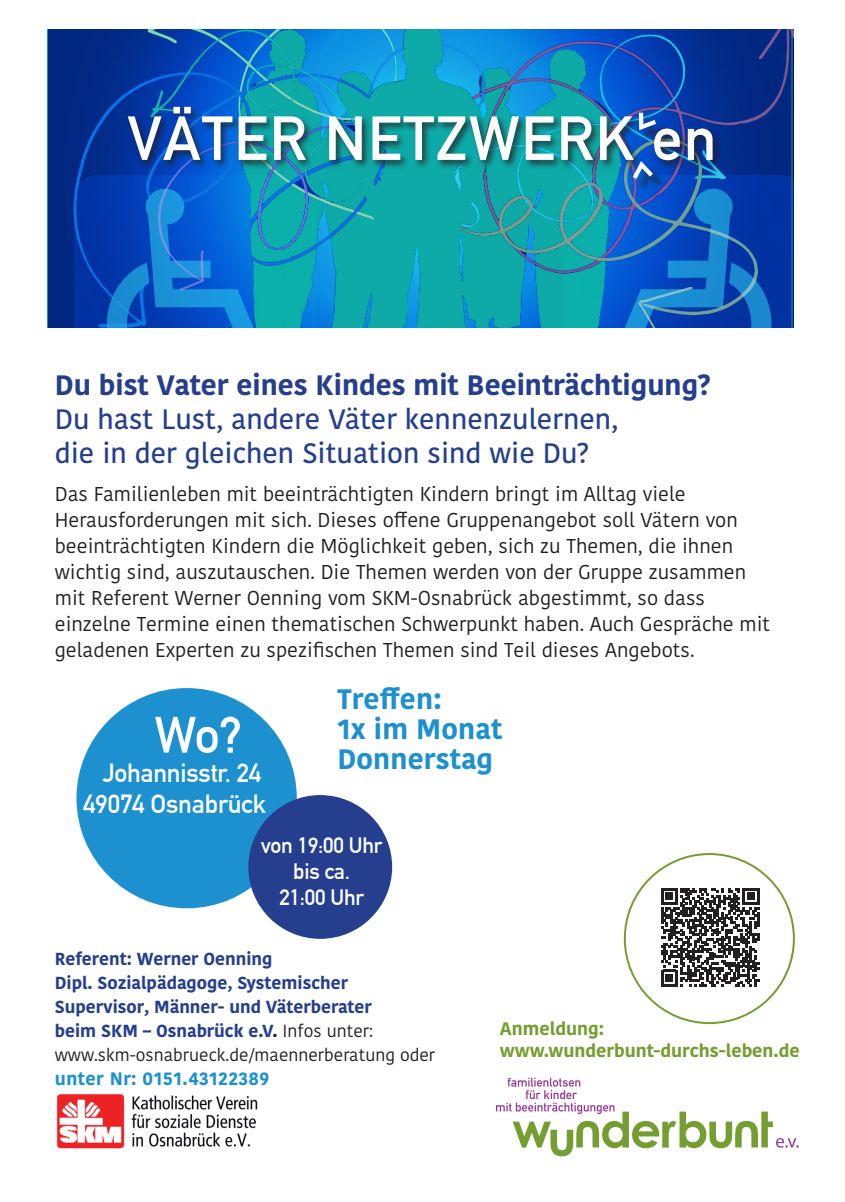
<style>
.page{position:relative;width:845px;height:1202px;background:#fff}
.page>*{position:absolute;margin:0;border:0;box-sizing:border-box;transform-origin:0 0}
.t1{font:700 50.2px "DIN Alternate";color:#fff}
.t2{font:500 28px/34px "Kohinoor Bangla";color:#253f8e}
.t3{font:700 28px "Kohinoor Bangla";color:#253f8e}
.t4{font:700 28px/30px "Kohinoor Bangla";letter-spacing:.005em;color:#1d90d0}
.t5{font:700 25.8px/30.8px "DIN Alternate";letter-spacing:-.005em;color:#fff;text-align:center}
.t6{font:700 21.8px/26px "DIN Alternate";letter-spacing:-.01em;color:#fff;text-align:center}
.t7{font:20px/26px "Kohinoor Bangla";color:#231f20}
.t8{font:700 18px/22px "Kohinoor Bangla";color:#749e32}
.t9{font:700 18px "Kohinoor Bangla";letter-spacing:.025em;color:#1d90d0}
.t10{font:700 17.4px/24px "Kohinoor Bangla";color:#253f8e}
.s1{color:#231f20}
.s2{font-weight:400;color:#231f20}
</style>
<div class="page">
<img style="left:48px;top:29px;width:746px;height:299px">
<div style="left:635px;top:114px;width:34px;height:78px;background:#231f20;opacity:.75"></div>
<div style="left:126px;top:105px;width:596px;height:65px;background:#231f20;opacity:.75"></div>
<img style="left:128px;top:107px;width:584px;height:77px">
<svg style="left:496px;top:1078px;width:302px;height:78px"></svg>
<div style="left:76px;top:688px;width:221px;height:220px;background:#1d90d0;border-radius:50%"></div>
<div style="left:248px;top:795px;width:144px;height:144px;background:#253f8e;border-radius:50%"></div>
<img style="left:56px;top:1094px;width:202px;height:55px">
<svg style="left:661px;top:888px;width:98px;height:98px"></svg>
<h2 class="t3" style="left:55px;top:361px;width:657px">Du bist Vater eines Kindes mit Beeinträchtigung?</h2>
<h2 class="t2" style="left:55px;top:401px;width:565px">Du hast Lust, andere Väter kennenzulernen, die in der gleichen Situation sind wie Du?</h2>
<p class="t7" style="left:55px;top:481px;width:717px">Das Familienleben mit beeinträchtigten Kindern bringt im Alltag viele Herausforderungen mit sich. Dieses offene Gruppenangebot soll Vätern von beeinträchtigten Kindern die Möglichkeit geben, sich zu Themen, die ihnen wichtig sind, auszutauschen. Die Themen werden von der Gruppe zusammen mit Referent Werner Oenning vom SKM-Osnabrück abgestimmt, so dass einzelne Termine einen thematischen Schwerpunkt haben. Auch Gespräche mit geladenen Experten zu spezifischen Themen sind Teil dieses Angebots.</p>
<h1 class="t1" style="left:154px;top:697px;width:89px">Wo?</h1>
<p class="t5" style="left:83px;top:756px;width:184px">Johannisstr. 24<br>49074 Osnabrück</p>
<h2 class="t4" style="left:337px;top:683px;width:166px">Treffen:<br>1x im Monat<br>Donnerstag</h2>
<p class="t6" style="left:261px;top:831px;width:123px">von 19:00 Uhr bis ca.<br>21:00 Uhr</p>
<p class="t10" style="left:55px;top:946px;width:382px">Referent: Werner Oenning<br>Dipl. Sozialpädagoge, Systemischer Supervisor, Männer- und Väterberater<br>beim SKM – Osnabrück e.V<span class="s1">.</span> <span class="s2">Infos unter: www.skm-osnabrueck.de/maennerberatung oder</span></p>
<p class="t9" style="left:55px;top:1063px;width:216px">unter Nr: 0151.43122389</p>
<p class="t8" style="left:500px;top:1017px;width:301px">Anmeldung: www.wunderbunt-durchs-leben.de</p>
</div>
